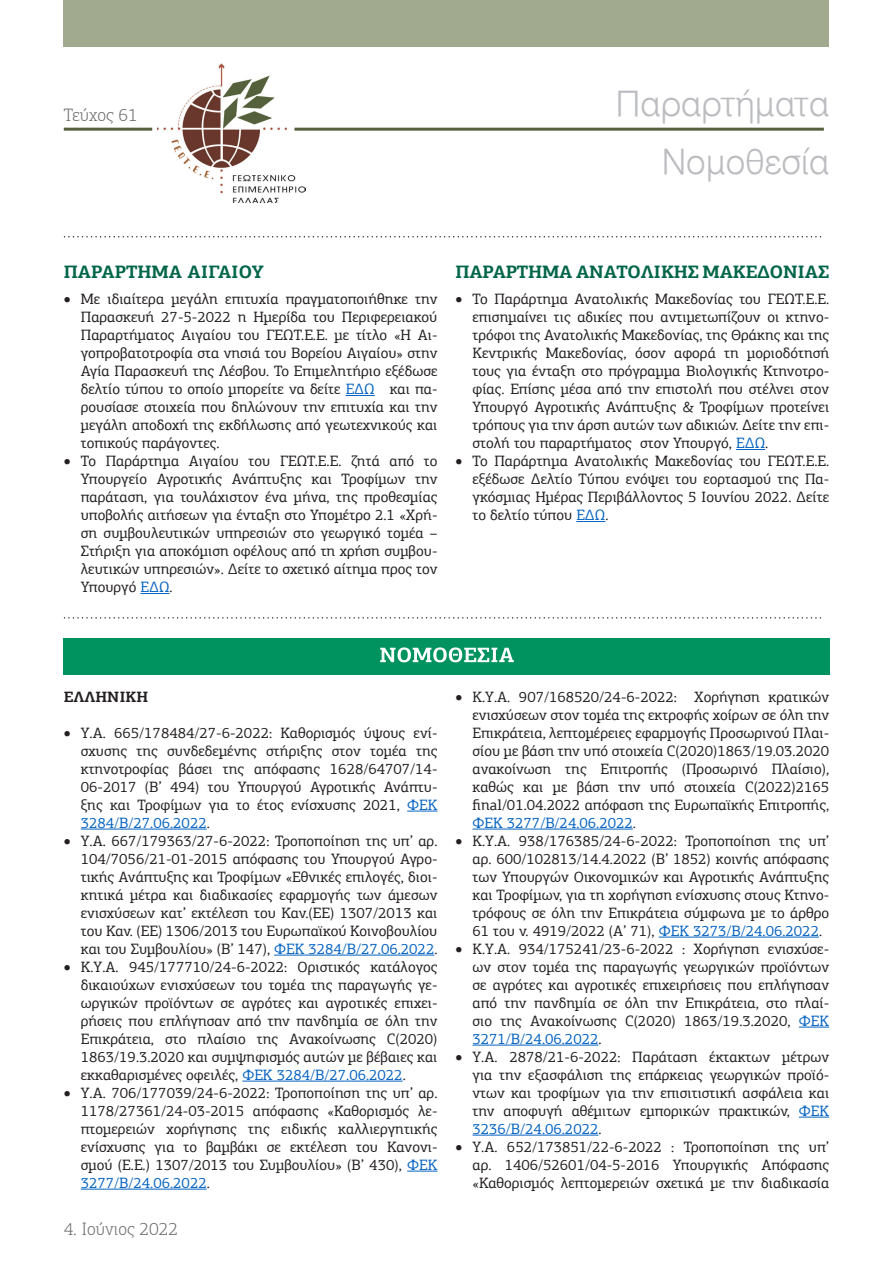
<style>
.page{position:relative;width:893px;height:1263px;background:#fff}
.page>*{position:absolute;margin:0;border:0;box-sizing:border-box;transform-origin:0 0}
.t1{font:34.5px "UN Helvetica Light Normal";color:#bcbdc0}
.t2{font:700 18px "PF Agora Slab Pro";letter-spacing:-.01em;color:#006548}
.t3{font:300 18px "PF Agora Slab Pro";color:#6c6d70}
.t4{font:15px/18px "PF Agora Slab Pro";color:#231f20;text-align:justify}
.t5{font:700 15px "PF Agora Slab Pro";color:#231f20}
.s1{color:#0563c1}
</style>
<div class="page">
<img style="left:157px;top:64px;width:148px;height:139px">
<hr style="left:64px;top:128px;width:88px;height:3px;background:#55613c">
<hr style="left:294px;top:128px;width:530px;height:3px;background:#55613c">
<div style="left:64px;top:0;width:765px;height:47px;background:#a1aa8f"></div>
<svg style="left:65px;top:236px;width:756px;height:1px"></svg>
<svg style="left:65px;top:617px;width:756px;height:2px"></svg>
<div style="left:63px;top:639px;width:766px;height:36px;background:#00935f"></div>
<svg style="left:380px;top:647px;width:134px;height:15px"></svg>
<svg style="left:346px;top:395px;width:29px;height:1px"></svg>
<svg style="left:141px;top:593px;width:28px;height:1px"></svg>
<svg style="left:736px;top:449px;width:29px;height:1px"></svg>
<svg style="left:576px;top:521px;width:29px;height:1px"></svg>
<hr style="left:407px;top:811px;width:30px;height:1px;background:#0563c1">
<hr style="left:81px;top:829px;width:126px;height:1px;background:#0563c1">
<hr style="left:274px;top:955px;width:160px;height:1px;background:#0563c1">
<hr style="left:242px;top:1081px;width:161px;height:1px;background:#0563c1">
<hr style="left:407px;top:1171px;width:30px;height:1px;background:#0563c1">
<hr style="left:81px;top:1189px;width:126px;height:1px;background:#0563c1">
<hr style="left:472px;top:829px;width:161px;height:1px;background:#0563c1">
<hr style="left:659px;top:937px;width:160px;height:1px;background:#0563c1">
<hr style="left:799px;top:1027px;width:30px;height:1px;background:#0563c1">
<hr style="left:472px;top:1045px;width:126px;height:1px;background:#0563c1">
<hr style="left:799px;top:1117px;width:30px;height:1px;background:#0563c1">
<hr style="left:472px;top:1135px;width:126px;height:1px;background:#0563c1">
<p class="t3" style="left:64px;top:105px;width:76px">Τεύχος 61</p>
<p class="t1" style="left:616px;top:84px;width:215px">Παραρτήματα</p>
<p class="t1" style="left:662px;top:142px;width:169px">Νομοθεσία</p>
<p class="t2" style="left:64px;top:260px;width:201px">ΠΑΡΑΡΤΗΜΑ ΑΙΓΑΙΟΥ</p>
<p class="t4" style="left:81px;top:290px;width:358px;text-indent:-17px">• Με ιδιαίτερα μεγάλη επιτυχία πραγματοποιήθηκε την Παρασκευή 27-5-2022 η Ημερίδα του Περιφερειακού Παραρτήματος Αιγαίου του ΓΕΩΤ.Ε.Ε. με τίτλο «Η Αι&shy;γοπροβατοτροφία στα νησιά του Βορείου Αιγαίου» στην Αγία Παρασκευή της Λέσβου. Το Επιμελητήριο εξέδωσε δελτίο τύπου το οποίο μπορείτε να δείτε <span class="s1">ΕΔΩ</span> και πα&shy;ρουσίασε στοιχεία που δηλώνουν την επιτυχία και την μεγάλη αποδοχή της εκδήλωσης από γεωτεχνικούς και τοπικούς παράγοντες.</p>
<p class="t4" style="left:81px;top:452px;width:358px;text-indent:-17px">• Το Παράρτημα Αιγαίου του ΓΕΩΤ.Ε.Ε. ζητά από το Υπουργείο Αγροτικής Ανάπτυξης και Τροφίμων την παράταση, για τουλάχιστον ένα μήνα, της προθεσμίας υποβολής αιτήσεων για ένταξη στο Υπομέτρο 2.1 «Χρή&shy;ση συμβουλευτικών υπηρεσιών στο γεωργικό τομέα – Στήριξη για αποκόμιση οφέλους από τη χρήση συμβου&shy;λευτικών υπηρεσιών». Δείτε το σχετικό αίτημα προς τον Υπουργό <span class="s1">ΕΔΩ</span>.</p>
<p class="t2" style="left:455px;top:260px;width:375px">ΠΑΡΑΡΤΗΜΑ ΑΝΑΤΟΛΙΚΗΣ ΜΑΚΕΔΟΝΙΑΣ</p>
<p class="t4" style="left:472px;top:290px;width:358px;text-indent:-17px">• Το Παράρτημα Ανατολικής Μακεδονίας του ΓΕΩΤ.Ε.Ε. επισημαίνει τις αδικίες που αντιμετωπίζουν οι κτηνο&shy;τρόφοι της Ανατολικής Μακεδονίας, της Θράκης και της Κεντρικής Μακεδονίας, όσον αφορά τη μοριοδότησή τους για ένταξη στο πρόγραμμα Βιολογικής Κτηνοτρο&shy;φίας. Επίσης μέσα από την επιστολή που στέλνει στον Υπουργό Αγροτικής Ανάπτυξης &amp; Τροφίμων προτείνει τρόπους για την άρση αυτών των αδικιών. Δείτε την επι&shy;στολή του παραρτήματος στον Υπουργό, <span class="s1">ΕΔΩ</span>.</p>
<p class="t4" style="left:472px;top:452px;width:358px;text-indent:-17px">• Το Παράρτημα Ανατολικής Μακεδονίας του ΓΕΩΤ.Ε.Ε. εξέδωσε Δελτίο Τύπου ενόψει του εορτασμού της Πα&shy;γκόσμιας Ημέρας Περιβάλλοντος 5 Ιουνίου 2022. Δείτε το δελτίο τύπου <span class="s1">ΕΔΩ</span>.</p>
<p class="t5" style="left:64px;top:687px;width:86px">ΕΛΛΗΝΙΚΗ</p>
<p class="t4" style="left:81px;top:724px;width:358px;text-indent:-17px">• Υ.Α. 665/178484/27-6-2022: Καθορισμός ύψους ενί&shy;σχυσης της συνδεδεμένης στήριξης στον τομέα της κτηνοτροφίας βάσει της απόφασης 1628/64707/14- 06-2017 (Β’ 494) του Υπουργού Αγροτικής Ανάπτυ&shy;ξης και Τροφίμων για το έτος ενίσχυσης 2021, <span class="s1">ΦΕΚ 3284/Β/27.06.2022</span>.</p>
<p class="t4" style="left:81px;top:832px;width:358px;text-indent:-17px">• Υ.Α. 667/179363/27-6-2022: Τροποποίηση της υπ’ αρ.<br>104/7056/21-01-2015 απόφασης του Υπουργού Αγρο&shy;τικής Ανάπτυξης και Τροφίμων «Εθνικές επιλογές, διοι&shy;κητικά μέτρα και διαδικασίες εφαρμογής των άμεσων ενισχύσεων κατ’ εκτέλεση του Καν.(ΕΕ) 1307/2013 και του Καν. (ΕΕ) 1306/2013 του Ευρωπαϊκού Κοινοβουλίου και του Συμβουλίου» (Β’ 147), <span class="s1">ΦΕΚ 3284/Β/27.06.2022</span>.</p>
<p class="t4" style="left:81px;top:958px;width:358px;text-indent:-17px">• Κ.Υ.Α. 945/177710/24-6-2022: Οριστικός κατάλογος δικαιούχων ενισχύσεων του τομέα της παραγωγής γε&shy;ωργικών προϊόντων σε αγρότες και αγροτικές επιχει&shy;ρήσεις που επλήγησαν από την πανδημία σε όλη την Επικράτεια, στο πλαίσιο της Ανακοίνωσης C(2020)<br>1863/19.3.2020 και συμψηφισμός αυτών με βέβαιες και εκκαθαρισμένες οφειλές, <span class="s1">ΦΕΚ 3284/Β/27.06.2022</span>.</p>
<p class="t4" style="left:81px;top:1084px;width:358px;text-indent:-17px">• Υ.Α. 706/177039/24-6-2022: Τροποποίηση της υπ’ αρ.<br>1178/27361/24-03-2015 απόφασης «Καθορισμός λε&shy;πτομερειών χορήγησης της ειδικής καλλιεργητικής ενίσχυσης για το βαμβάκι σε εκτέλεση του Κανονι&shy;σμού (Ε.Ε.) 1307/2013 του Συμβουλίου» (Β’ 430), <span class="s1">ΦΕΚ 3277/Β/24.06.2022</span>.</p>
<p class="t3" style="left:64px;top:1218px;width:116px">4. Ιούνιος 2022</p>
<p class="t4" style="left:472px;top:688px;width:358px;text-indent:-17px">• Κ.Υ.Α. 907/168520/24-6-2022: Χορήγηση κρατικών ενισχύσεων στον τομέα της εκτροφής χοίρων σε όλη την Επικράτεια, λεπτομέρειες εφαρμογής Προσωρινού Πλαι&shy;σίου με βάση την υπό στοιχεία C(2020)1863/19.03.2020 ανακοίνωση της Επιτροπής (Προσωρινό Πλαίσιο), καθώς και με βάση την υπό στοιχεία C(2022)2165 final/01.04.2022 απόφαση της Ευρωπαϊκής Επιτροπής, <span class="s1">ΦΕΚ 3277/Β/24.06.2022</span>.</p>
<p class="t4" style="left:472px;top:832px;width:358px;text-indent:-17px">• Κ.Υ.Α. 938/176385/24-6-2022: Τροποποίηση της υπ’ αρ. 600/102813/14.4.2022 (Β’ 1852) κοινής απόφασης των Υπουργών Οικονομικών και Αγροτικής Ανάπτυξης και Τροφίμων, για τη χορήγηση ενίσχυσης στους Κτηνο&shy;τρόφους σε όλη την Επικράτεια σύμφωνα με το άρθρο 61 του ν. 4919/2022 (Α’ 71), <span class="s1">ΦΕΚ 3273/Β/24.06.2022</span>.</p>
<p class="t4" style="left:472px;top:940px;width:358px;text-indent:-17px">• Κ.Υ.Α. 934/175241/23-6-2022 : Χορήγηση ενισχύσε&shy;ων στον τομέα της παραγωγής γεωργικών προϊόντων σε αγρότες και αγροτικές επιχειρήσεις που επλήγησαν από την πανδημία σε όλη την Επικράτεια, στο πλαί&shy;σιο της Ανακοίνωσης C(2020) 1863/19.3.2020, <span class="s1">ΦΕΚ 3271/Β/24.06.2022</span>.</p>
<p class="t4" style="left:472px;top:1048px;width:358px;text-indent:-17px">• Υ.Α. 2878/21-6-2022: Παράταση έκτακτων μέτρων για την εξασφάλιση της επάρκειας γεωργικών προϊό&shy;ντων και τροφίμων για την επισιτιστική ασφάλεια και την αποφυγή αθέμιτων εμπορικών πρακτικών, <span class="s1">ΦΕΚ 3236/Β/24.06.2022</span>.</p>
<p class="t4" style="left:472px;top:1138px;width:358px;text-indent:-17px">• Υ.Α. 652/173851/22-6-2022 : Τροποποίηση της υπ’ αρ. 1406/52601/04-5-2016 Υπουργικής Απόφασης «Καθορισμός λεπτομερειών σχετικά με την διαδικασία</p>
</div>
